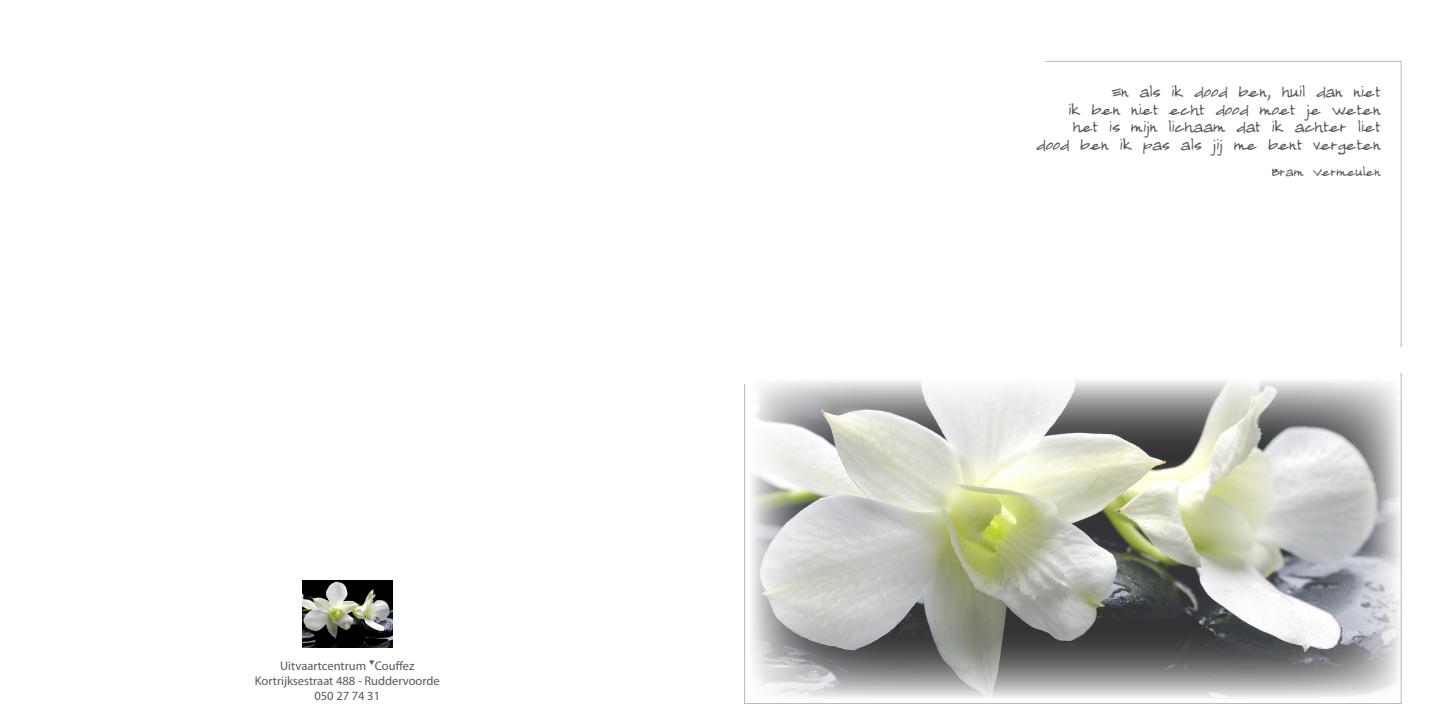
<style>
.page{position:relative;width:1453px;height:727px;background:#fff}
.page>*{position:absolute;margin:0;border:0;box-sizing:border-box;transform-origin:0 0}
.t1{font:13.75px "Almagro";color:#57585a}
.t2{font:12.5px "Myriad Pro";color:#57585a}
.t3{font:11.25px "Almagro";color:#57585a}
</style>
<div class="page">
<img style="left:303px;top:580px;width:89px;height:67px">
<svg style="left:1045px;top:61px;width:357px;height:286px"></svg>
<svg style="left:744px;top:383px;width:658px;height:321px;background:#b6b8b0"></svg>
<hr style="left:1400px;top:372px;width:1px;height:331px;background:#b8b8ba">
<p class="t2" style="left:280px;top:657px;width:136px">Uitvaartcentrum ❑Couffez</p>
<p class="t2" style="left:255px;top:672px;width:186px">Kortrijksestraat 488 - Ruddervoorde</p>
<p class="t2" style="left:314px;top:687px;width:67px">050 27 74 31</p>
<p class="t1" style="left:1110px;top:83px;width:271px">En als ik dood ben, huil dan niet</p>
<p class="t1" style="left:1068px;top:101px;width:314px">ik ben niet echt dood moet je weten</p>
<p class="t1" style="left:1073px;top:118px;width:309px">het is mijn lichaam dat ik achter liet</p>
<p class="t1" style="left:1036px;top:136px;width:346px">dood ben ik pas als jij me bent vergeten</p>
<p class="t3" style="left:1271px;top:164px;width:111px">Bram Vermeulen</p>
</div>
